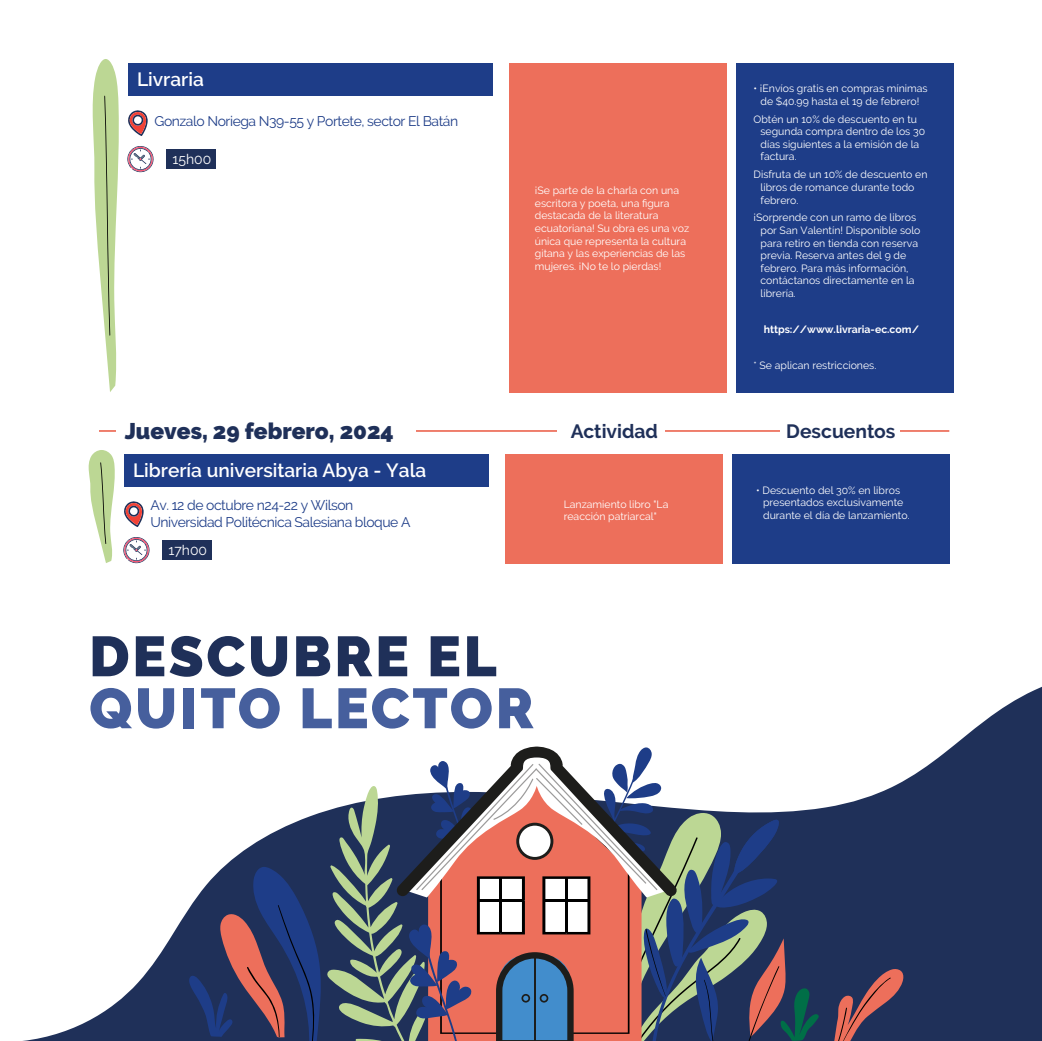
<style>
.page{position:relative;width:1042px;height:1041px;background:#fff}
.page>*{position:absolute;margin:0;border:0;box-sizing:border-box;transform-origin:0 0}
.t1{font:900 56.35px "Raleway";letter-spacing:.05em;color:#465f9d}
.t2{font:900 56.35px "Raleway";letter-spacing:.05em;color:#1f3059}
.t3{font:900 22.57px "Raleway";color:#1f3059}
.t4{font:700 19.25px "Raleway";color:#1f3059}
.t5{font:600 19.07px "Raleway";color:#fff}
.t6{font:14px/16.8px "Raleway";letter-spacing:-.03em;color:#1e3d88}
.t7{font:14px "Raleway";color:#fff}
.t8{font:10.5px/12.6px "Raleway";color:#fff}
.t9{font:700 10.5px "Raleway";color:#fff}
</style>
<div class="page">
<svg style="left:30px;top:686px;width:1012px;height:354px"></svg>
<svg style="left:832px;top:968px;width:72px;height:72px;background:#644457"></svg>
<svg style="left:189px;top:746px;width:630px;height:294px"></svg>
<svg style="left:88px;top:450px;width:27px;height:113px"></svg>
<svg style="left:124px;top:501px;width:20px;height:26px"></svg>
<div style="left:124px;top:454px;width:364px;height:32px;background:#1e3d88"></div>
<div style="left:506px;top:454px;width:217px;height:109px;background:#ed6f5b"></div>
<div style="left:732px;top:454px;width:217px;height:109px;background:#1e3d88"></div>
<hr style="left:99px;top:430px;width:850px;height:2px;background:#ed6f5b">
<div style="left:117px;top:416px;width:299px;height:28px;background:#fff"></div>
<div style="left:557px;top:416px;width:108px;height:28px;background:#fff"></div>
<div style="left:780px;top:416px;width:120px;height:28px;background:#fff"></div>
<div style="left:162px;top:540px;width:49px;height:20px;background:#1f3059"></div>
<svg style="left:123px;top:537px;width:27px;height:26px"></svg>
<svg style="left:92px;top:59px;width:27px;height:333px"></svg>
<svg style="left:128px;top:110px;width:20px;height:26px"></svg>
<div style="left:128px;top:63px;width:365px;height:32px;background:#1e3d88"></div>
<div style="left:510px;top:63px;width:217px;height:329px;background:#ed6f5b"></div>
<div style="left:736px;top:63px;width:217px;height:329px;background:#1e3d88"></div>
<div style="left:166px;top:150px;width:50px;height:19px;background:#1f3059"></div>
<svg style="left:127px;top:146px;width:27px;height:26px"></svg>
<h3 class="t5" style="left:137px;top:68px;width:68px">Livraria</h3>
<h3 class="t6" style="left:154px;top:113px;width:305px">Gonzalo Noriega N39-55 y Portete, sector El Batán</h3>
<h3 class="t7" style="left:172px;top:151px;width:40px">15h00</h3>
<p class="t8" style="left:535px;top:184px;width:156px">¡Se parte de la charla con una escritora y poeta, una figura destacada de la literatura ecuatoriana! Su obra es una voz única que representa la cultura gitana y las experiencias de las mujeres. ¡No te lo pierdas!</p>
<p class="t8" style="left:753px;top:82px;width:176px;text-align:center">• ¡Envíos gratis en compras mínimas de $40.99 hasta el 19 de febrero!</p>
<p class="t8" style="left:760px;top:113px;width:166px;text-indent:-7px">Obtén un 10% de descuento en tu segunda compra dentro de los 30 días siguientes a la emisión de la factura.</p>
<p class="t8" style="left:760px;top:168px;width:168px;text-indent:-7px">Disfruta de un 10% de descuento en libros de romance durante todo febrero.</p>
<p class="t8" style="left:760px;top:211px;width:161px;text-indent:-7px">¡Sorprende con un ramo de libros por San Valentín! Disponible solo para retiro en tienda con reserva previa. Reserva antes del 9 de febrero. Para más información, contáctanos directamente en la librería.</p>
<p class="t9" style="left:763px;top:323px;width:157px">https://www.livraria-ec.com/</p>
<p class="t8" style="left:753px;top:358px;width:124px">* Se aplican restricciones.</p>
<h2 class="t3" style="left:125px;top:417px;width:271px">Jueves, 29 febrero, 2024</h2>
<h3 class="t4" style="left:571px;top:420px;width:89px">Actividad</h3>
<h3 class="t4" style="left:786px;top:420px;width:111px">Descuentos</h3>
<h3 class="t5" style="left:133px;top:459px;width:295px">Librería universitaria Abya - Yala</h3>
<h3 class="t6" style="left:150px;top:497px;width:262px">Av. 12 de octubre n24-22 y Wilson<br>Universidad Politécnica Salesiana bloque A</h3>
<h3 class="t7" style="left:168px;top:542px;width:40px">17h00</h3>
<p class="t8" style="left:564px;top:497px;width:106px">Lanzamiento libro "La reacción patriarcal"</p>
<h1 class="t2" style="left:89px;top:623px;width:409px">DESCUBRE EL</h1>
<h1 class="t1" style="left:89px;top:675px;width:446px">QUITO LECTOR</h1>
<p class="t8" style="left:763px;top:483px;width:148px;text-indent:-7px">• Descuento del 30% en libros presentados exclusivamente durante el día de lanzamiento.</p>
</div>
